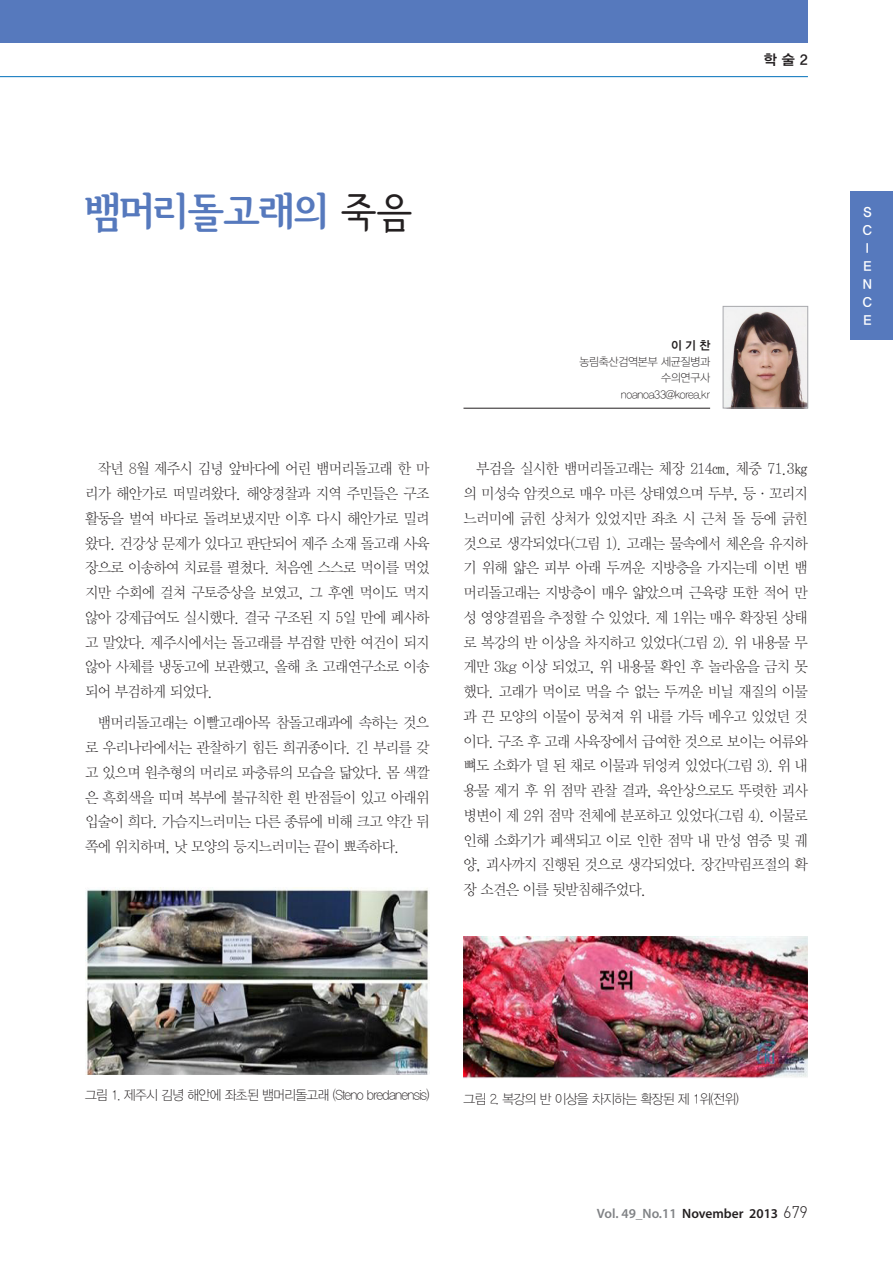
<style>
.page{position:relative;width:893px;height:1263px;background:#fff}
.page>*{position:absolute;margin:0;border:0;box-sizing:border-box;transform-origin:0 0}
.t1{font:42px "Seoul Hangang EB";letter-spacing:-.025em;color:#5679bd}
.t2{font:15px/24.8px "YDIY Mj O310";letter-spacing:-.05em;color:#231f20;text-align:justify;scale:.95 1}
.t3{font:14.25px "YDIYGO340";color:#231f20}
.t4{font:13.5px "YDIYGO310";letter-spacing:-.05em;color:#231f20;scale:.95 1}
.t5{font:600 13.5px "Myriad Pro";color:#808285}
.t6{font:13.5px "YDIYGO340";color:#fff}
.t7{font:12px "YDIYGO340";color:#231f20}
.t8{font:11.25px "YDIYGO310";letter-spacing:-.025em;color:#231f20}
.s1{font-family:"Seoul Hangang M";color:#231f20}
.s2{color:#231f20}
.s3{font-family:"Dinlig";font-weight:400;font-size:16.5px;color:#231f20}
</style>
<div class="page">
<hr style="left:463px;top:408px;width:247px;height:1px;background:#231f20">
<img style="left:725px;top:308px;width:81px;height:98px">
<div style="left:723px;top:306px;width:85px;height:102px;border:1px solid #a8a9ad"></div>
<img style="left:85px;top:888px;width:344px;height:187px">
<img style="left:463px;top:936px;width:345px;height:142px">
<div style="left:0;top:0;width:808px;height:43px;background:#5679bd"></div>
<hr style="left:0;top:76px;width:808px;height:1px;background:#006fba">
<div style="left:850px;top:191px;width:43px;height:149px;background:#5679bd"></div>
<p class="t3" style="left:764px;top:51px;width:46px">학 술 2</p>
<p class="t1" style="left:85px;top:181px;width:329px">뱀머리돌고래의 <span class="s1">죽음</span></p>
<p class="t2" style="left:85px;top:457px;width:364px;text-indent:13px">작년 8월 제주시 김녕 앞바다에 어린 뱀머리돌고래 한 마 리가 해안가로 떠밀려왔다. 해양경찰과 지역 주민들은 구조 활동을 벌여 바다로 돌려보냈지만 이후 다시 해안가로 밀려 왔다. 건강상 문제가 있다고 판단되어 제주 소재 돌고래 사육 장으로 이송하여 치료를 펼쳤다. 처음엔 스스로 먹이를 먹었 지만 수회에 걸쳐 구토증상을 보였고, 그 후엔 먹이도 먹지 않아 강제급여도 실시했다. 결국 구조된 지 5일 만에 폐사하 고 말았다. 제주시에서는 돌고래를 부검할 만한 여건이 되지 않아 사체를 냉동고에 보관했고, 올해 초 고래연구소로 이송 되어 부검하게 되었다.</p>
<p class="t2" style="left:85px;top:711px;width:364px;text-indent:13px">뱀머리돌고래는 이빨고래아목 참돌고래과에 속하는 것으 로 우리나라에서는 관찰하기 힘든 희귀종이다. 긴 부리를 갖 고 있으며 원추형의 머리로 파충류의 모습을 닮았다. 몸 색깔 은 흑회색을 띠며 복부에 불규칙한 흰 반점들이 있고 아래위 입술이 희다. 가슴지느러미는 다른 종류에 비해 크고 약간 뒤 쪽에 위치하며, 낫 모양의 등지느러미는 끝이 뾰족하다.</p>
<p class="t7" style="left:671px;top:338px;width:41px">이 기 찬</p>
<p class="t8" style="left:579px;top:355px;width:132px">농림축산검역본부 세균질병과</p>
<p class="t8" style="left:661px;top:372px;width:51px">수의연구사</p>
<p class="t8" style="left:621px;top:388px;width:91px">noanoa33@korea.kr</p>
<p class="t2" style="left:463px;top:457px;width:364px;text-indent:13px">부검을 실시한 뱀머리돌고래는 체장 214㎝, 체중 71.3㎏의 미성숙 암컷으로 매우 마른 상태였으며 두부, 등·꼬리지 느러미에 긁힌 상처가 있었지만 좌초 시 근처 돌 등에 긁힌 것으로 생각되었다(그림 1). 고래는 물속에서 체온을 유지하 기 위해 얇은 피부 아래 두꺼운 지방층을 가지는데 이번 뱀 머리돌고래는 지방층이 매우 얇았으며 근육량 또한 적어 만 성 영양결핍을 추정할 수 있었다. 제 1위는 매우 확장된 상태 로 복강의 반 이상을 차지하고 있었다(그림 2). 위 내용물 무 게만 3kg 이상 되었고, 위 내용물 확인 후 놀라움을 금치 못 했다. 고래가 먹이로 먹을 수 없는 두꺼운 비닐 재질의 이물 과 끈 모양의 이물이 뭉쳐져 위 내를 가득 메우고 있었던 것 이다. 구조 후 고래 사육장에서 급여한 것으로 보이는 어류와 뼈도 소화가 덜 된 채로 이물과 뒤엉켜 있었다(그림 3). 위 내 용물 제거 후 위 점막 관찰 결과, 육안상으로도 뚜렷한 괴사 병변이 제 2위 점막 전체에 분포하고 있었다(그림 4). 이물로 인해 소화기가 폐색되고 이로 인한 점막 내 만성 염증 및 궤 양, 괴사까지 진행된 것으로 생각되었다. 장간막림프절의 확 장 소견은 이를 뒷받침해주었다.</p>
<p class="t6" style="left:863px;top:204px;width:10px">S</p>
<p class="t6" style="left:863px;top:222px;width:11px">C</p>
<p class="t6" style="left:866px;top:240px;width:5px">I</p>
<p class="t6" style="left:863px;top:258px;width:10px">E</p>
<p class="t6" style="left:863px;top:276px;width:11px">N</p>
<p class="t6" style="left:863px;top:294px;width:11px">C</p>
<p class="t6" style="left:863px;top:312px;width:10px">E</p>
<p class="t4" style="left:85px;top:1087px;width:364px">그림 1. 제주시 김녕 해안에 좌초된 뱀머리돌고래 (Steno bredanensis)</p>
<p class="t4" style="left:463px;top:1091px;width:291px">그림 2. 복강의 반 이상을 차지하는 확장된 제 1위(전위)</p>
<p class="t5" style="left:597px;top:1205px;width:213px">Vol. 49_No.11 <span class="s2">November 2013</span> <span class="s3">679</span></p>
</div>
